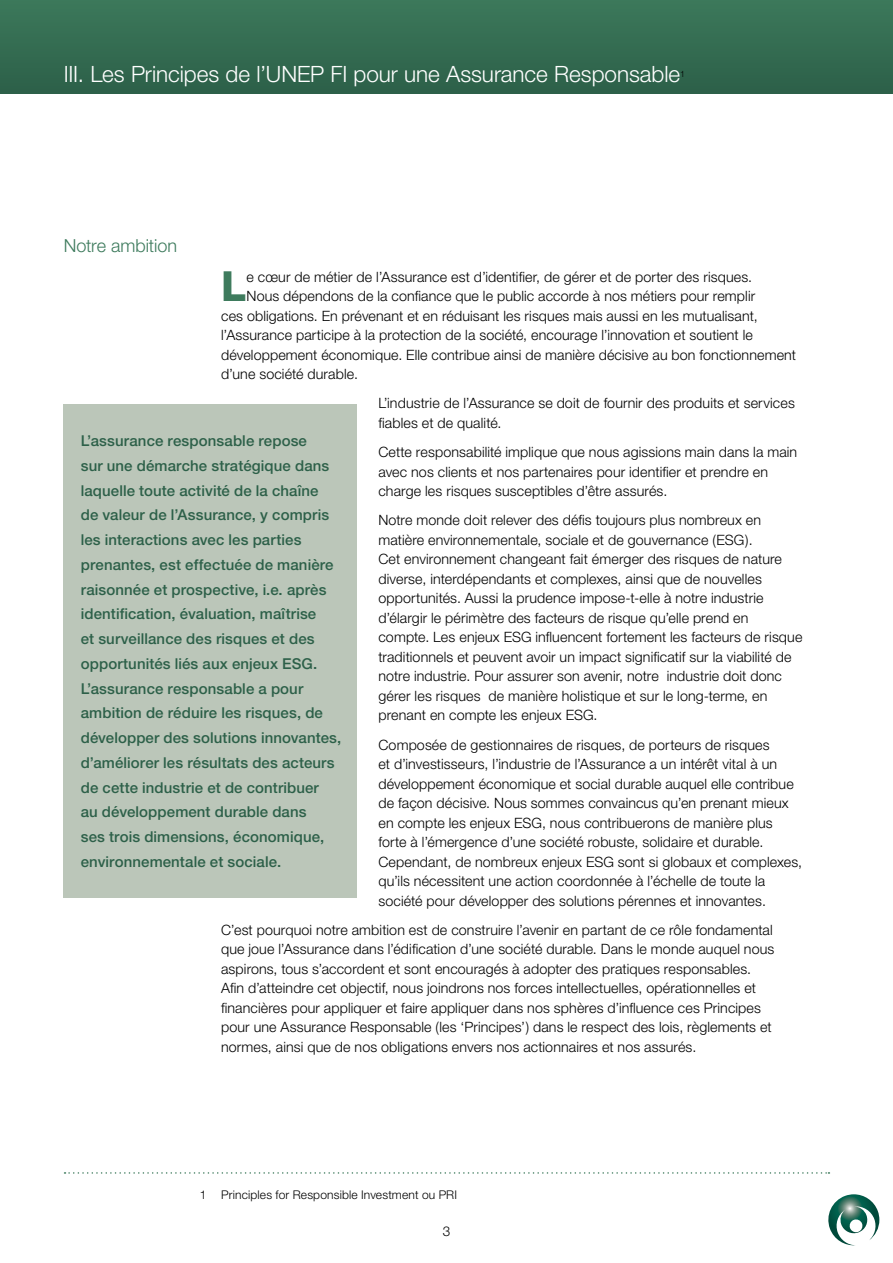
<style>
.page{position:relative;width:893px;height:1263px;background:#fff}
.page>*{position:absolute;margin:0;border:0;box-sizing:border-box;transform-origin:0 0}
.t1{font:800 41.55px "Helvetica Neue";color:#3e7b5d}
.t2{font:300 22.5px "Helvetica Neue";color:#fff}
.t3{font:300 18px "Helvetica Neue";color:#3e7b5d}
.t4{font:500 15px/24.8px "Helvetica Neue";letter-spacing:.005em;color:#2d6049}
.t5{font:300 14.25px/19.5px "Helvetica Neue";letter-spacing:.01em;color:#000}
.t6{font:300 13.5px "Helvetica Neue";color:#000}
.t7{font:300 12px "Helvetica Neue";letter-spacing:.015em;color:#000}
.t8{font:300 8.7px "Helvetica Neue";color:#000}
</style>
<div class="page">
<div style="left:0;top:0;width:893px;height:94px;background:#346c52"></div>
<svg style="left:828px;top:1194px;width:51px;height:52px"></svg>
<svg style="left:65px;top:1172px;width:764px;height:2px"></svg>
<div style="left:64px;top:404px;width:293px;height:493px;background:#bbc6b9"></div>
<h2 class="t2" style="left:64px;top:60px;width:618px">III. Les Principes de l’UNEP FI pour une Assurance Responsable</h2>
<p class="t8" style="left:680px;top:68px;width:6px">1</p>
<p class="t3" style="left:64px;top:235px;width:115px">Notre ambition</p>
<h1 class="t1" style="left:221px;top:262px;width:27px">L</h1>
<p class="t5" style="left:246px;top:266px;width:507px">e cœur de métier de l’Assurance est d’identifier, de gérer et de porter des risques.</p>
<p class="t5" style="left:246px;top:286px;width:510px">Nous dépendons de la confiance que le public accorde à nos métiers pour remplir</p>
<p class="t5" style="left:221px;top:305px;width:538px">ces obligations. En prévenant et en réduisant les risques mais aussi en les mutualisant,</p>
<p class="t5" style="left:221px;top:325px;width:533px">l’Assurance participe à la protection de la société, encourage l’innovation et soutient le</p>
<p class="t5" style="left:221px;top:344px;width:577px">développement économique. Elle contribue ainsi de manière décisive au bon fonctionnement</p>
<p class="t5" style="left:221px;top:364px;width:138px">d’une société durable.</p>
<p class="t5" style="left:378px;top:393px;width:418px">L’industrie de l’Assurance se doit de fournir des produits et services fiables et de qualité.</p>
<p class="t5" style="left:378px;top:442px;width:420px">Cette responsabilité implique que nous agissions main dans la main avec nos clients et nos partenaires pour identifier et prendre en charge les risques susceptibles d’être assurés.</p>
<p class="t5" style="left:378px;top:510px;width:425px">Notre monde doit relever des défis toujours plus nombreux en matière environnementale, sociale et de gouvernance (ESG).<br>Cet environnement changeant fait émerger des risques de nature diverse, interdépendants et complexes, ainsi que de nouvelles opportunités. Aussi la prudence impose-t-elle à notre industrie d’élargir le périmètre des facteurs de risque qu’elle prend en compte. Les enjeux ESG influencent fortement les facteurs de risque traditionnels et peuvent avoir un impact significatif sur la viabilité de notre industrie. Pour assurer son avenir, notre industrie doit donc gérer les risques de manière holistique et sur le long-terme, en prenant en compte les enjeux ESG.</p>
<p class="t5" style="left:378px;top:734px;width:425px">Composée de gestionnaires de risques, de porteurs de risques<br>et d’investisseurs, l’industrie de l’Assurance a un intérêt vital à un développement économique et social durable auquel elle contribue de façon décisive. Nous sommes convaincus qu’en prenant mieux en compte les enjeux ESG, nous contribuerons de manière plus forte à l’émergence d’une société robuste, solidaire et durable.<br>Cependant, de nombreux enjeux ESG sont si globaux et complexes, qu’ils nécessitent une action coordonnée à l’échelle de toute la société pour développer des solutions pérennes et innovantes.</p>
<p class="t5" style="left:221px;top:920px;width:555px">C’est pourquoi notre ambition est de construire l’avenir en partant de ce rôle fondamental que joue l’Assurance dans l’édification d’une société durable. Dans le monde auquel nous aspirons, tous s’accordent et sont encouragés à adopter des pratiques responsables.<br>Afin d’atteindre cet objectif, nous joindrons nos forces intellectuelles, opérationnelles et financières pour appliquer et faire appliquer dans nos sphères d’influence ces Principes pour une Assurance Responsable (les ‘Principes’) dans le respect des lois, règlements et normes, ainsi que de nos obligations envers nos actionnaires et nos assurés.</p>
<p class="t4" style="left:81px;top:428px;width:262px">L’assurance responsable repose<br>sur une démarche stratégique dans laquelle toute activité de la chaîne<br>de valeur de l’Assurance, y compris les interactions avec les parties prenantes, est effectuée de manière raisonnée et prospective, i.e. après identification, évaluation, maîtrise<br>et surveillance des risques et des opportunités liés aux enjeux ESG.<br>L’assurance responsable a pour ambition de réduire les risques, de développer des solutions innovantes, d’améliorer les résultats des acteurs de cette industrie et de contribuer<br>au développement durable dans<br>ses trois dimensions, économique, environnementale et sociale.</p>
<p class="t7" style="left:200px;top:1187px;width:259px">1 Principles for Responsible Investment ou PRI</p>
<p class="t6" style="left:443px;top:1223px;width:9px">3</p>
</div>
